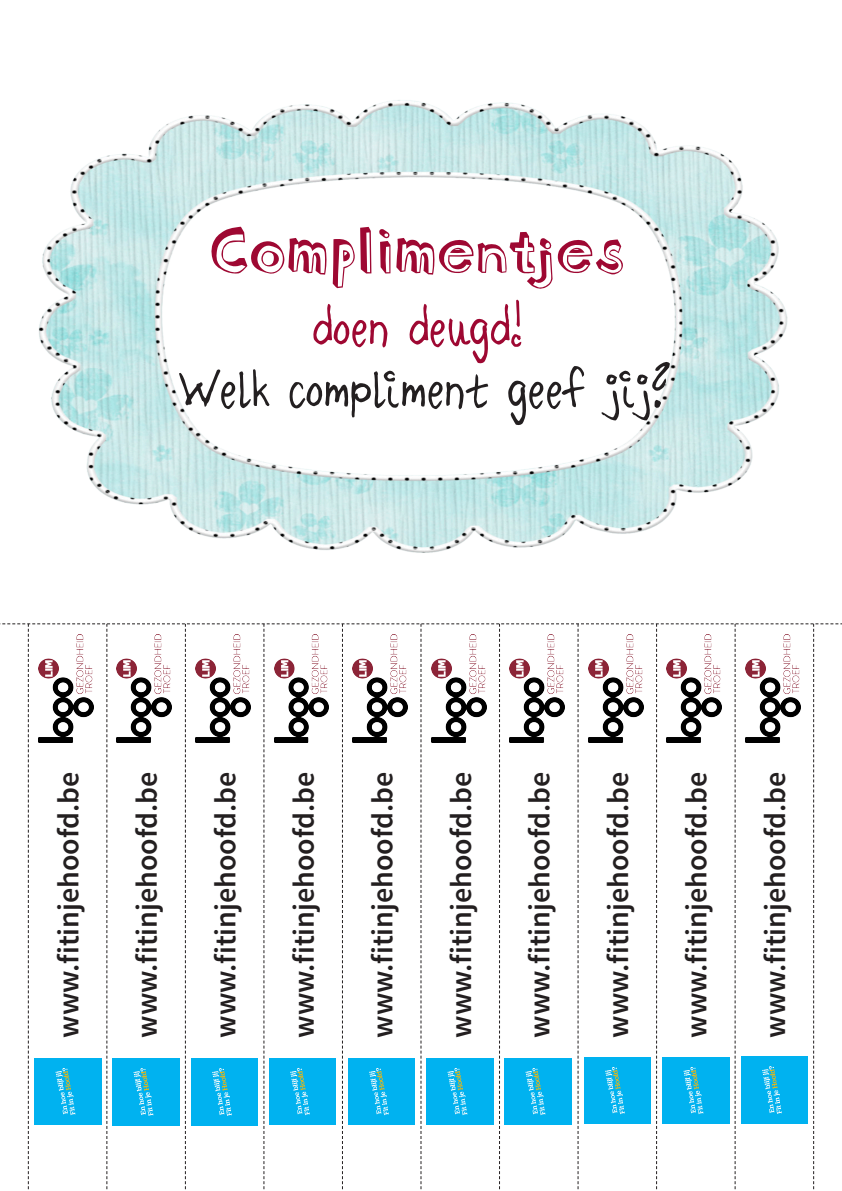
<style>
.page{position:relative;width:842px;height:1191px;background:#fff}
.page>*{position:absolute;margin:0;border:0;box-sizing:border-box;transform-origin:0 0}
.Hilde{font:62px "Blockhead OT Dark Side";color:#9e0832}
.Hilde-2{font:59px "Hilde Sharp";color:#231f20}
.Hilde-3{font:59px "Hilde Sharp";color:#9e0832}
.t1{font:600 30px "Source Sans Pro";color:#231f20}
</style>
<div class="page">
<svg style="left:0;top:623px;width:842px;height:567px"></svg>
<img style="left:38px;top:100px;width:750px;height:453px">
<img style="left:741px;top:1057px;width:67px;height:66px">
<img style="left:663px;top:1057px;width:66px;height:66px">
<img style="left:584px;top:1057px;width:66px;height:66px">
<img style="left:505px;top:1058px;width:66px;height:66px">
<img style="left:427px;top:1058px;width:66px;height:66px">
<img style="left:348px;top:1058px;width:66px;height:66px">
<img style="left:270px;top:1058px;width:66px;height:66px">
<img style="left:191px;top:1058px;width:66px;height:67px">
<img style="left:35px;top:1058px;width:66px;height:66px">
<img style="left:113px;top:1058px;width:66px;height:67px">
<p class="Hilde" style="left:210px;top:218px;width:417px">Complimentjes</p>
<p class="Hilde-3" style="left:312px;top:288px;width:212px">doen deugd!</p>
<p class="Hilde-2" style="left:179px;top:349px;width:493px">Welk compliment geef jij?</p>
<p class="t1" style="left:49px;top:1037px;width:267px;rotate:-90deg">www.fitinjehoofd.be</p>
<p class="t1" style="left:128px;top:1037px;width:267px;rotate:-90deg">www.fitinjehoofd.be</p>
<p class="t1" style="left:207px;top:1037px;width:267px;rotate:-90deg">www.fitinjehoofd.be</p>
<p class="t1" style="left:285px;top:1037px;width:267px;rotate:-90deg">www.fitinjehoofd.be</p>
<p class="t1" style="left:364px;top:1037px;width:267px;rotate:-90deg">www.fitinjehoofd.be</p>
<p class="t1" style="left:442px;top:1037px;width:267px;rotate:-90deg">www.fitinjehoofd.be</p>
<p class="t1" style="left:521px;top:1037px;width:267px;rotate:-90deg">www.fitinjehoofd.be</p>
<p class="t1" style="left:599px;top:1037px;width:267px;rotate:-90deg">www.fitinjehoofd.be</p>
<p class="t1" style="left:678px;top:1037px;width:267px;rotate:-90deg">www.fitinjehoofd.be</p>
<p class="t1" style="left:756px;top:1037px;width:267px;rotate:-90deg">www.fitinjehoofd.be</p>
</div>
